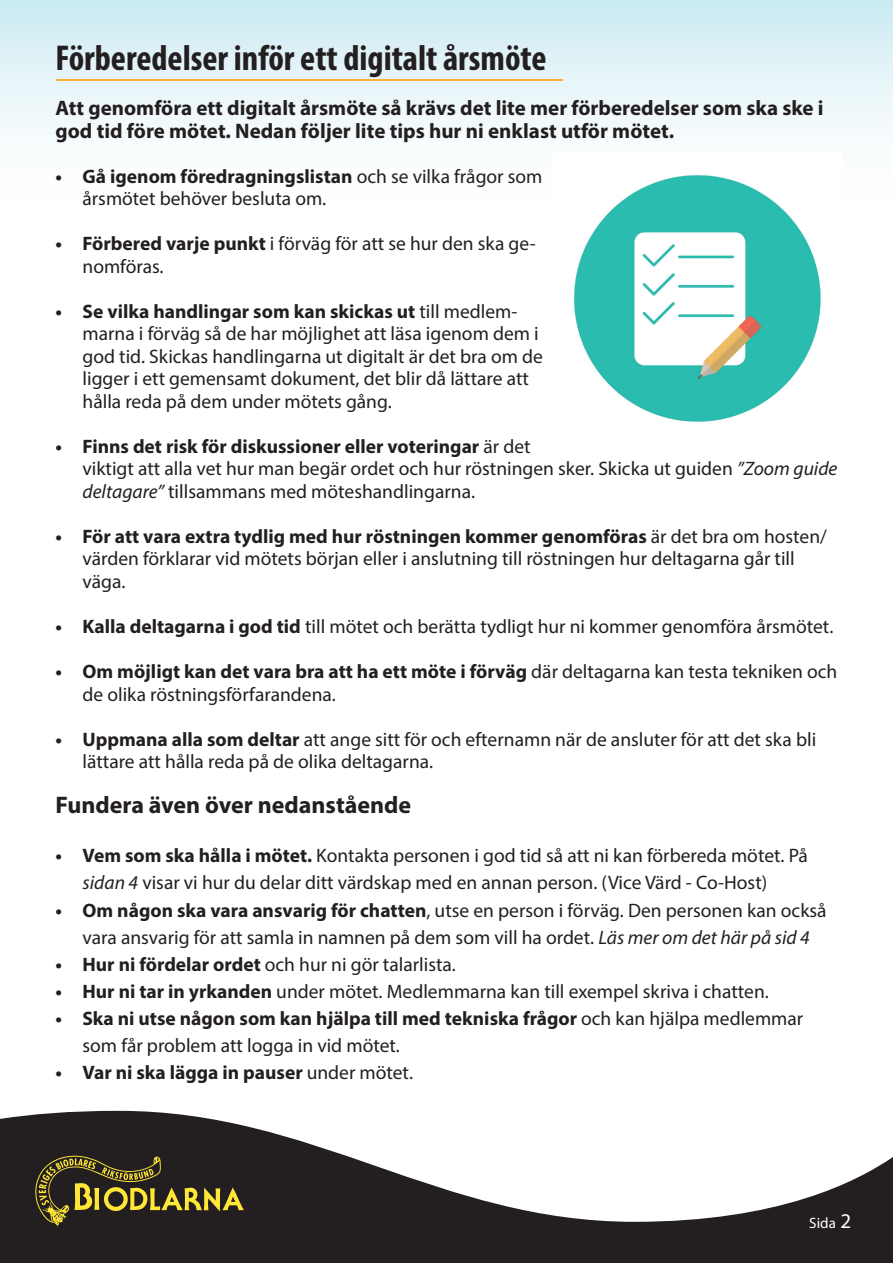
<style>
.page{position:relative;width:893px;height:1263px;background:#fff}
.page>*{position:absolute;margin:0;border:0;box-sizing:border-box;transform-origin:0 0}
.t1{font:700 condensed 36px "Myriad Pro";color:#231f20}
.t2{font:700 24px "Myriad Pro";color:#231f20}
.t3{font:700 21px/22.5px "Myriad Pro";color:#231f20}
.t4{font:19.5px/22.5px "Myriad Pro";color:#231f20}
.t5{font:700 19.5px "Myriad Pro";color:#231f20}
.t6{font:15px "Myriad Pro";color:#fff}
.s1{font-weight:700}
.s2{font-style:italic}
.s3{font-weight:400}
.s4{font-size:21px}
</style>
<div class="page">
<svg style="left:0;top:1111px;width:893px;height:152px;fill:#231f20"></svg>
<svg style="left:35px;top:1156px;width:209px;height:70px;background:#4d4524"></svg>
<div style="left:0;top:0;width:893px;height:216px;background:linear-gradient(to bottom,#cfecf3,#fff)"></div>
<hr style="left:56px;top:79px;width:506px;height:2px;background:#fbb03b">
<img style="left:553px;top:153px;width:288px;height:269px">
<h1 class="t1" style="left:56px;top:36px;width:493px">Förberedelser inför ett digitalt årsmöte</h1>
<p class="t3" style="left:56px;top:96px;width:770px">Att genomföra ett digitalt årsmöte så krävs det lite mer förberedelser som ska ske i god tid före mötet. Nedan följer lite tips hur ni enklast utför mötet.</p>
<p class="t4" style="left:83px;top:165px;width:461px;text-indent:-27px"><span class="s1">• Gå igenom föredragningslistan</span> och se vilka frågor som årsmötet behöver besluta om.</p>
<p class="t4" style="left:83px;top:232px;width:455px;text-indent:-27px"><span class="s1">• Förbered varje punkt</span> i förväg för att se hur den ska ge&shy;nomföras.</p>
<p class="t4" style="left:83px;top:300px;width:462px;text-indent:-27px"><span class="s1">• Se vilka handlingar som kan skickas ut</span> till medlem&shy;marna i förväg så de har möjlighet att läsa igenom dem i god tid. Skickas handlingarna ut digitalt är det bra om de ligger i ett gemensamt dokument, det blir då lättare att hålla reda på dem under mötets gång.</p>
<p class="t4" style="left:83px;top:435px;width:756px;text-indent:-27px"><span class="s1">• Finns det risk för diskussioner eller voteringar</span> är det<br>viktigt att alla vet hur man begär ordet och hur röstningen sker. Skicka ut guiden <span class="s2">”Zoom guide deltagare”</span> tillsammans med möteshandlingarna.</p>
<p class="t4" style="left:83px;top:525px;width:746px;text-indent:-27px"><span class="s1">• För att vara extra tydlig med hur röstningen kommer genomföras</span> är det bra om hosten/ värden förklarar vid mötets början eller i anslutning till röstningen hur deltagarna går till väga.</p>
<p class="t4" style="left:56px;top:615px;width:779px"><span class="s1">• Kalla deltagarna i god tid</span> till mötet och berätta tydligt hur ni kommer genomföra årsmötet.</p>
<p class="t4" style="left:83px;top:660px;width:756px;text-indent:-27px"><span class="s1">• Om möjligt kan det vara bra att ha ett möte i förväg</span> där deltagarna kan testa tekniken och de olika röstningsförfarandena.</p>
<p class="t4" style="left:83px;top:727px;width:735px;text-indent:-27px"><span class="s1">• Uppmana alla som deltar</span> att ange sitt för och efternamn när de ansluter för att det ska bli lättare att hålla reda på de olika deltagarna.</p>
<p class="t2" style="left:56px;top:789px;width:357px">Fundera även över nedanstående</p>
<p class="t4" style="left:83px;top:842px;width:727px;line-height:27px;text-indent:-27px"><span class="s1">• Vem som ska hålla i mötet.</span> Kontakta personen i god tid så att ni kan förbereda mötet. På <span class="s2">sidan 4</span> visar vi hur du delar ditt värdskap med en annan person. (Vice Värd - Co-Host)</p>
<p class="t4" style="left:56px;top:896px;width:773px;line-height:27px;text-align:center"><span class="s1">• Om någon ska vara ansvarig för chatten</span>, utse en person i förväg. Den personen kan också vara ansvarig för att samla in namnen på dem som vill ha ordet. <span class="s2">Läs mer om det här på sid 4</span></p>
<p class="t4" style="left:56px;top:952px;width:402px"><span class="s1">• Hur ni fördelar ordet</span> och hur ni gör talarlista.</p>
<p class="t4" style="left:56px;top:979px;width:715px"><span class="s1">• Hur ni tar in yrkanden</span> under mötet. Medlemmarna kan till exempel skriva i chatten.</p>
<p class="t4" style="left:83px;top:1004px;width:722px;line-height:27px;text-indent:-27px"><span class="s1">• Ska ni utse någon som kan hjälpa till med tekniska frågor</span> och kan hjälpa medlemmar som får problem att logga in vid mötet.</p>
<p class="t5" style="left:56px;top:1059px;width:359px">• Var ni ska lägga in pauser <span class="s3">under mötet.</span></p>
<p class="t6" style="left:809px;top:1214px;width:43px">Sida <span class="s4">2</span></p>
</div>
